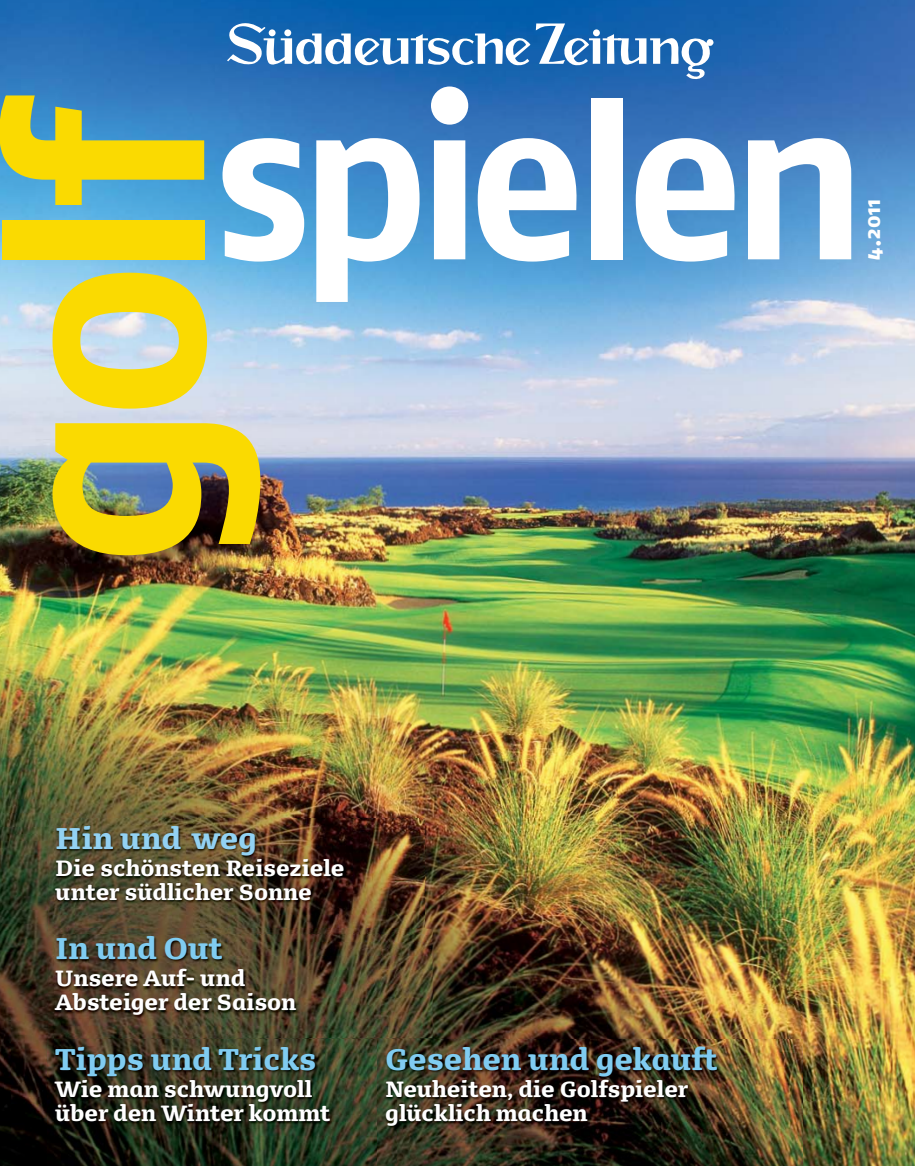
<style>
.page{position:relative;width:915px;height:1166px;background:#fff}
.page>*{position:absolute;margin:0;border:0;box-sizing:border-box;transform-origin:0 0}
.t1{font:700 280.65px "Fago Sz";color:#fada01}
.t2{font:700 224.25px "Fago Sz";letter-spacing:-.065em;color:#fff}
.t3{font:900 28.5px "Dancer Serif";letter-spacing:-.005em;color:#80ccf1}
.t4{font:900 28.5px "Dancer Serif";letter-spacing:-.005em;color:#93d2f3}
.t5{font:900 21px/24px "Dancer Serif";letter-spacing:-.01em;color:#fff}
.t6{font:21px "Fago Sz Exb Caps";color:#fff}
</style>
<div class="page">
<img style="left:0;top:0;width:914px;height:1165px">
<svg style="left:227px;top:21px;width:486px;height:59px"></svg>
<img style="left:48px;top:1038px;width:754px;height:127px">
<img style="left:48px;top:928px;width:384px;height:109px">
<img style="left:48px;top:817px;width:377px;height:111px">
<img style="left:48px;top:928px;width:377px;height:5px">
<h2 class="t2" style="left:216px;top:84px;width:653px">spielen</h2>
<h1 class="t1" style="left:-15px;top:569px;width:475px;rotate:-90deg">golf</h1>
<p class="t6" style="left:860px;top:259px;width:62px;rotate:-90deg">4.2011</p>
<h3 class="t4" style="left:55px;top:825px;width:203px">Hin und weg</h3>
<p class="t5" style="left:55px;top:857px;width:291px">Die schönsten Reiseziele unter südlicher Sonne</p>
<h3 class="t3" style="left:55px;top:935px;width:169px">In und Out</h3>
<p class="t5" style="left:55px;top:967px;width:242px">Unsere Auf- und<br>Absteiger der Saison</p>
<h3 class="t3" style="left:55px;top:1046px;width:263px">Tipps und Tricks</h3>
<p class="t5" style="left:55px;top:1078px;width:276px">Wie man schwungvoll über den Winter kommt</p>
<h3 class="t3" style="left:385px;top:1046px;width:333px">Gesehen und gekauft</h3>
<p class="t5" style="left:385px;top:1078px;width:304px">Neuheiten, die Golfspieler glücklich machen</p>
</div>
